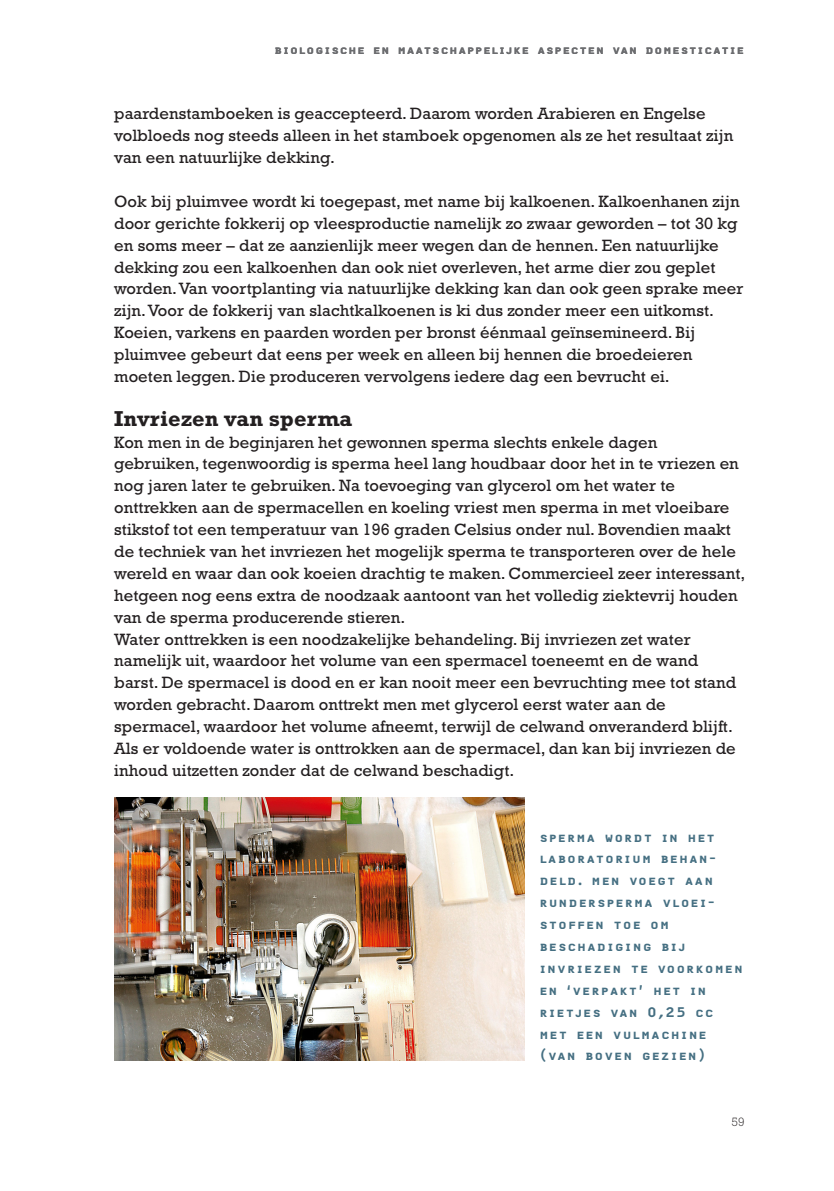
<style>
.page{position:relative;width:834px;height:1191px;background:#fff}
.page>*{position:absolute;margin:0;border:0;box-sizing:border-box;transform-origin:0 0}
.t1{font:700 21.88px "Rockwell Std";letter-spacing:.005em;color:#231f20}
.t2{font:16.62px/21.9px "Rockwell Std";letter-spacing:.005em;color:#231f20}
.t3{font:800 16.62px/21.9px "Code";letter-spacing:.01em;color:#456f82}
.t4{font:800 14.88px "Code";letter-spacing:.01em;color:#6c6d70}
.t5{font:300 12.25px "Rockwell Std";color:#231f20}
</style>
<div class="page">
<img style="left:114px;top:797px;width:411px;height:263px">
<p class="t4" style="left:274px;top:42px;width:471px">biologische en maatschappelijke aspecten van domesticatie</p>
<p class="t2" style="left:114px;top:103px;width:620px">paardenstamboeken is geaccepteerd. Daarom worden Arabieren en Engelse volbloeds nog steeds alleen in het stamboek opgenomen als ze het resultaat zijn van een natuurlijke dekking.</p>
<p class="t2" style="left:114px;top:190px;width:630px">Ook bij pluimvee wordt ki toegepast, met name bij kalkoenen. Kalkoenhanen zijn door gerichte fokkerij op vleesproductie namelijk zo zwaar geworden – tot 30 kg en soms meer – dat ze aanzienlijk meer wegen dan de hennen. Een natuurlijke dekking zou een kalkoenhen dan ook niet overleven, het arme dier zou geplet worden. Van voortplanting via natuurlijke dekking kan dan ook geen sprake meer zijn. Voor de fokkerij van slachtkalkoenen is ki dus zonder meer een uitkomst.<br>Koeien, varkens en paarden worden per bronst éénmaal geïnsemineerd. Bij pluimvee gebeurt dat eens per week en alleen bij hennen die broedeieren moeten leggen. Die produceren vervolgens iedere dag een bevrucht ei.</p>
<h1 class="t1" style="left:114px;top:405px;width:239px">Invriezen van sperma</h1>
<p class="t2" style="left:114px;top:431px;width:632px">Kon men in de beginjaren het gewonnen sperma slechts enkele dagen gebruiken, tegenwoordig is sperma heel lang houdbaar door het in te vriezen en nog jaren later te gebruiken. Na toevoeging van glycerol om het water te onttrekken aan de spermacellen en koeling vriest men sperma in met vloeibare stikstof tot een temperatuur van 196 graden Celsius onder nul. Bovendien maakt de techniek van het invriezen het mogelijk sperma te transporteren over de hele wereld en waar dan ook koeien drachtig te maken. Commercieel zeer interessant, hetgeen nog eens extra de noodzaak aantoont van het volledig ziektevrij houden van de sperma producerende stieren.<br>Water onttrekken is een noodzakelijke behandeling. Bij invriezen zet water namelijk uit, waardoor het volume van een spermacel toeneemt en de wand barst. De spermacel is dood en er kan nooit meer een bevruchting mee tot stand worden gebracht. Daarom onttrekt men met glycerol eerst water aan de spermacel, waardoor het volume afneemt, terwijl de celwand onveranderd blijft.<br>Als er voldoende water is onttrokken aan de spermacel, dan kan bij invriezen de inhoud uitzetten zonder dat de celwand beschadigt.</p>
<p class="t3" style="left:539px;top:825px;width:206px">sperma wordt in het laboratorium behan&shy;deld. men voegt aan rundersperma vloei&shy;stoffen toe om beschadiging bij invriezen te voorkomen en ‘verpakt’ het in rietjes van 0,25 cc met een vulmachine (van boven gezien)</p>
<p class="t5" style="left:731px;top:1114px;width:15px">59</p>
</div>
